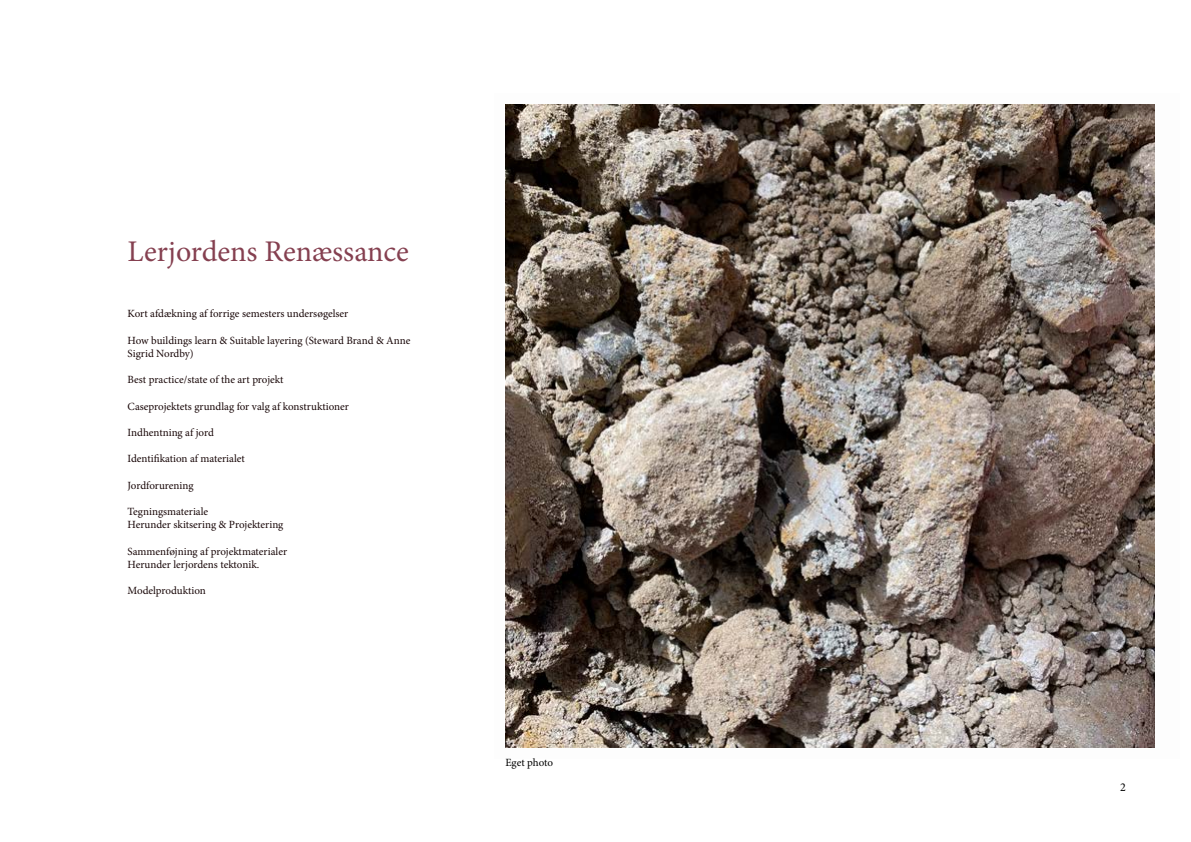
<style>
.page{position:relative;width:1191px;height:842px;background:#fff}
.page>*{position:absolute;margin:0;border:0;box-sizing:border-box;transform-origin:0 0}
.t1{font:30px "Minion Pro";color:#854050}
.t2{font:12px "Minion Pro";color:#000}
.t3{font:11px/13.2px "Minion Pro";color:#180607}
.t4{font:11px "Minion Pro";letter-spacing:-.005em;color:#000}
</style>
<div class="page">
<img style="left:505px;top:105px;width:649px;height:642px">
<h1 class="t1" style="left:128px;top:231px;width:283px">Lerjordens Renæssance</h1>
<p class="t3" style="left:128px;top:307px;width:222px">Kort afdækning af forrige semesters undersøgelser</p>
<p class="t3" style="left:128px;top:334px;width:284px">How buildings learn &amp; Suitable layering (Steward Brand &amp; Anne<br>Sigrid Nordby)</p>
<p class="t3" style="left:128px;top:373px;width:157px">Best practice/state of the art projekt</p>
<p class="t3" style="left:128px;top:400px;width:223px">Caseprojektets grundlag for valg af konstruktioner</p>
<p class="t3" style="left:128px;top:426px;width:88px">Indhentning af jord</p>
<p class="t3" style="left:128px;top:452px;width:119px">Identifikation af materialet</p>
<p class="t3" style="left:128px;top:479px;width:67px">Jordforurening</p>
<p class="t3" style="left:128px;top:505px;width:157px">Tegningsmateriale<br>Herunder skitsering &amp; Projektering</p>
<p class="t3" style="left:128px;top:545px;width:161px">Sammenføjning af projektmaterialer<br>Herunder lerjordens tektonik.</p>
<p class="t3" style="left:128px;top:584px;width:80px">Modelproduktion</p>
<p class="t4" style="left:505px;top:755px;width:49px">Eget photo</p>
<p class="t2" style="left:1120px;top:779px;width:7px">2</p>
</div>
